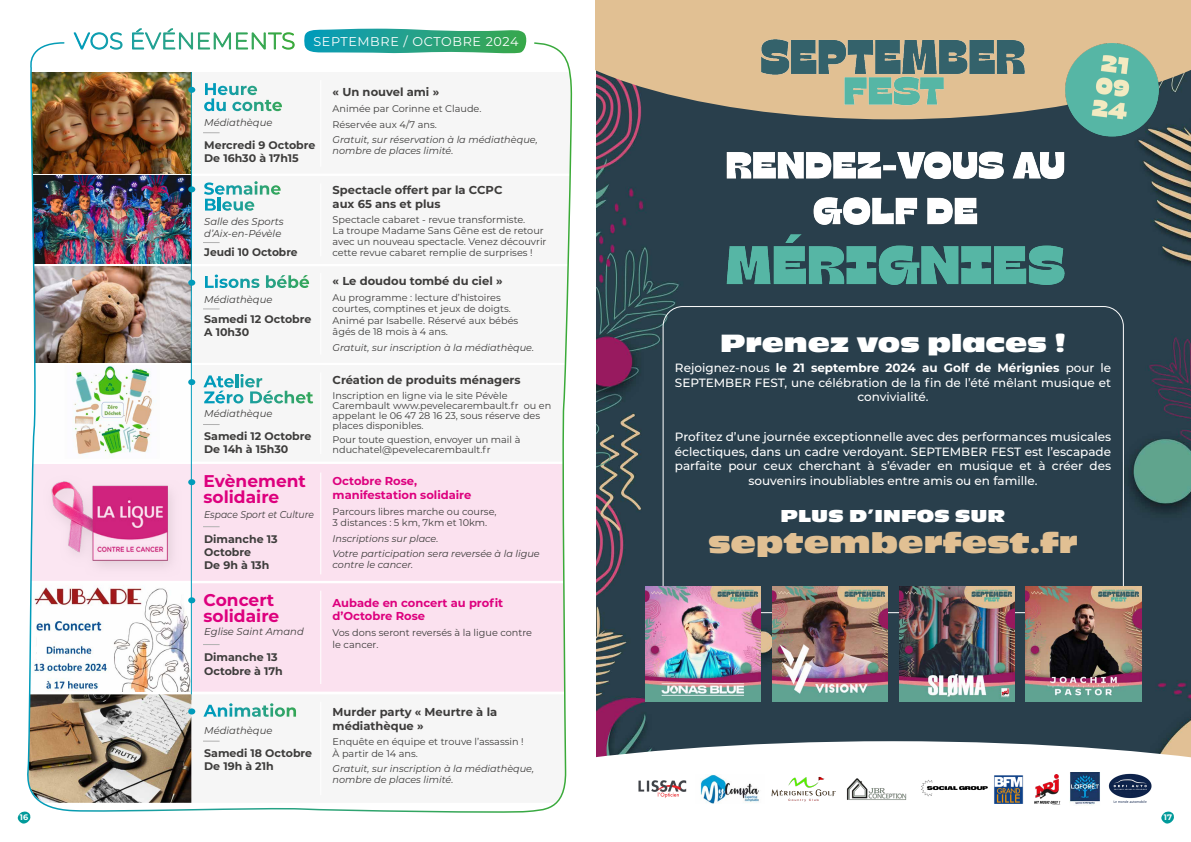
<style>
.page{position:relative;width:1191px;height:842px;background:#fff}
.page>*{position:absolute;margin:0;border:0;box-sizing:border-box;transform-origin:0 0}
.t1{font:30px "Antique Oli Nor D";color:#e1c093}
.t2{font:26px "Antique Oli Nor D";color:#fff}
.t3{font:18px "Antique Oli Nor D";color:#fff}
.t4{font:700 17px/16px "Montserrat";color:#dd007e}
.t5{font:12.7px "Montserrat";letter-spacing:.05em;color:#fff}
.t6{font:500 12px/14.4px "Montserrat";color:#fff;text-align:center}
.t7{font:700 11.5px/13.8px "Montserrat";color:#3d3c3b}
.t8{font:700 11.5px/13.8px "Montserrat";color:#dd007e}
.t9{font:700 11px/13.2px "Montserrat";color:#3d3c3b}
.t10{font:italic 10px/12px "Montserrat";color:#3d3c3b}
.t11{font:italic 10px "Montserrat";color:#3d3c3b;scale:.92 1}
.t12{font:9.7px/11.6px "Montserrat";color:#3d3c3b}
.t13{font:italic 9.7px/11px "Montserrat";color:#3d3c3b}
.t14{font:700 8px "Montserrat";color:#fff}
.s1{font-weight:700}
</style>
<div class="page">
<img style="left:596px;top:119px;width:595px;height:622px">
<svg style="left:304px;top:29px;width:223px;height:12px;background:#36a993"></svg>
<img style="left:27px;top:41px;width:545px;height:772px">
<svg style="left:73px;top:32px;width:50px;height:18px"></svg>
<svg style="left:132px;top:28px;width:163px;height:22px"></svg>
<svg style="left:595px;top:0;width:596px;height:119px;background:#c7ac89"></svg>
<svg style="left:596px;top:741px;width:595px;height:64px"></svg>
<img style="left:741px;top:26px;width:304px;height:101px">
<img style="left:725px;top:141px;width:347px;height:155px">
<img style="left:1053px;top:44px;width:105px;height:101px">
<img style="left:765px;top:773px;width:76px;height:32px">
<img style="left:633px;top:777px;width:59px;height:24px">
<img style="left:695px;top:775px;width:69px;height:28px">
<img style="left:1107px;top:772px;width:45px;height:33px">
<img style="left:1069px;top:772px;width:31px;height:33px">
<img style="left:1034px;top:775px;width:26px;height:30px">
<img style="left:916px;top:777px;width:76px;height:24px">
<img style="left:842px;top:776px;width:68px;height:26px">
<img style="left:993px;top:774px;width:30px;height:30px">
<img style="left:645px;top:586px;width:115px;height:115px">
<img style="left:772px;top:586px;width:115px;height:115px">
<img style="left:899px;top:586px;width:115px;height:115px">
<img style="left:1026px;top:586px;width:115px;height:115px">
<svg style="left:18px;top:811px;width:13px;height:13px"></svg>
<svg style="left:1161px;top:811px;width:13px;height:13px"></svg>
<h3 class="t5" style="left:313px;top:33px;width:206px">SEPTEMBRE / OCTOBRE 2024</h3>
<p class="t10" style="left:204px;top:116px;width:70px">Médiathèque</p>
<p class="t9" style="left:204px;top:138px;width:113px">Mercredi 9 Octobre<br>De 16h30 à 17h15</p>
<p class="t10" style="left:204px;top:215px;width:81px">Salle des Sports d’Aix-en-Pévèle</p>
<p class="t9" style="left:204px;top:245px;width:95px">Jeudi 10 Octobre</p>
<p class="t10" style="left:204px;top:293px;width:70px">Médiathèque</p>
<p class="t9" style="left:204px;top:312px;width:109px">Samedi 12 Octobre<br>A 10h30</p>
<p class="t10" style="left:204px;top:407px;width:70px">Médiathèque</p>
<p class="t9" style="left:204px;top:429px;width:109px">Samedi 12 Octobre<br>De 14h à 15h30</p>
<h3 class="t4" style="left:204px;top:472px;width:104px">Evènement solidaire</h3>
<p class="t11" style="left:204px;top:507px;width:121px">Espace Sport et Culture</p>
<p class="t9" style="left:204px;top:532px;width:75px">Dimanche 13<br>Octobre<br>De 9h à 13h</p>
<h3 class="t4" style="left:204px;top:591px;width:77px">Concert solidaire</h3>
<p class="t10" style="left:204px;top:625px;width:101px">Eglise Saint Amand</p>
<p class="t9" style="left:204px;top:650px;width:80px">Dimanche 13<br>Octobre à 17h</p>
<p class="t10" style="left:204px;top:724px;width:70px">Médiathèque</p>
<p class="t9" style="left:204px;top:746px;width:109px">Samedi 18 Octobre<br>De 19h à 21h</p>
<p class="t7" style="left:332px;top:85px;width:108px">« Un nouvel ami »</p>
<p class="t12" style="left:332px;top:100px;width:150px;line-height:15.8px">Animée par Corinne et Claude.<br>Réservée aux 4/7 ans.</p>
<p class="t13" style="left:332px;top:134px;width:207px">Gratuit, sur réservation à la médiathèque, nombre de places limité.</p>
<p class="t7" style="left:332px;top:182px;width:171px">Spectacle offert par la CCPC aux 65 ans et plus</p>
<p class="t12" style="left:332px;top:214px;width:215px;line-height:11px">Spectacle cabaret - revue transformiste.<br>La troupe Madame Sans Gêne est de retour avec un nouveau spectacle. Venez découvrir cette revue cabaret remplie de surprises !</p>
<p class="t7" style="left:332px;top:273px;width:171px">« Le doudou tombé du ciel »</p>
<p class="t12" style="left:332px;top:291px;width:187px">Au programme : lecture d’histoires courtes, comptines et jeux de doigts.<br>Animé par Isabelle. Réservé aux bébés âgés de 18 mois à 4 ans.</p>
<p class="t13" style="left:332px;top:341px;width:203px">Gratuit, sur inscription à la médiathèque.</p>
<p class="t7" style="left:332px;top:373px;width:189px">Création de produits ménagers</p>
<p class="t12" style="left:332px;top:390px;width:220px;line-height:10px">Inscription en ligne via le site Pévèle Carembault www.pevelecarembault.fr ou en appelant le 06 47 28 16 23, sous réserve des places disponibles.</p>
<p class="t12" style="left:332px;top:434px;width:189px;line-height:10px">Pour toute question, envoyer un mail à nduchatel@pevelecarembault.fr</p>
<p class="t8" style="left:332px;top:474px;width:140px">Octobre Rose, manifestation solidaire</p>
<p class="t12" style="left:332px;top:505px;width:165px">Parcours libres marche ou course,<br>3 distances : 5 km, 7km et 10km.</p>
<p class="t13" style="left:332px;top:530px;width:209px;line-height:15.2px">Inscriptions sur place.<br>Votre participation sera reversée à la ligue</p>
<p class="t13" style="left:332px;top:559px;width:82px">contre le cancer.</p>
<p class="t8" style="left:332px;top:595px;width:172px">Aubade en concert au profit d’Octobre Rose</p>
<p class="t12" style="left:332px;top:627px;width:201px">Vos dons seront reversés à la ligue contre le cancer.</p>
<p class="t7" style="left:332px;top:704px;width:166px">Murder party « Meurtre à la médiathèque »</p>
<p class="t12" style="left:332px;top:736px;width:193px">Enquête en équipe et trouve l’assassin !<br>À partir de 14 ans.</p>
<p class="t13" style="left:332px;top:763px;width:203px">Gratuit, sur inscription à la médiathèque, nombre de places limité.</p>
<h2 class="t2" style="left:720px;top:329px;width:347px">Prenez vos places !</h2>
<p class="t6" style="left:675px;top:361px;width:438px">Rejoignez-nous <span class="s1">le 21 septembre 2024 au Golf de Mérignies</span> pour le<br>SEPTEMBER FEST, une célébration de la fin de l’été mêlant musique et convivialité.</p>
<p class="t6" style="left:675px;top:429px;width:438px">Profitez d’une journée exceptionnelle avec des performances musicales éclectiques, dans un cadre verdoyant. SEPTEMBER FEST est l’escapade parfaite pour ceux cherchant à s’évader en musique et à créer des souvenirs inoubliables entre amis ou en famille.</p>
<h3 class="t3" style="left:780px;top:505px;width:226px">PLUS D’INFOS SUR</h3>
<h1 class="t1" style="left:708px;top:526px;width:371px">septemberfest.fr</h1>
<p class="t14" style="left:20px;top:811px;width:10px">16</p>
<p class="t14" style="left:1163px;top:811px;width:10px">17</p>
</div>
